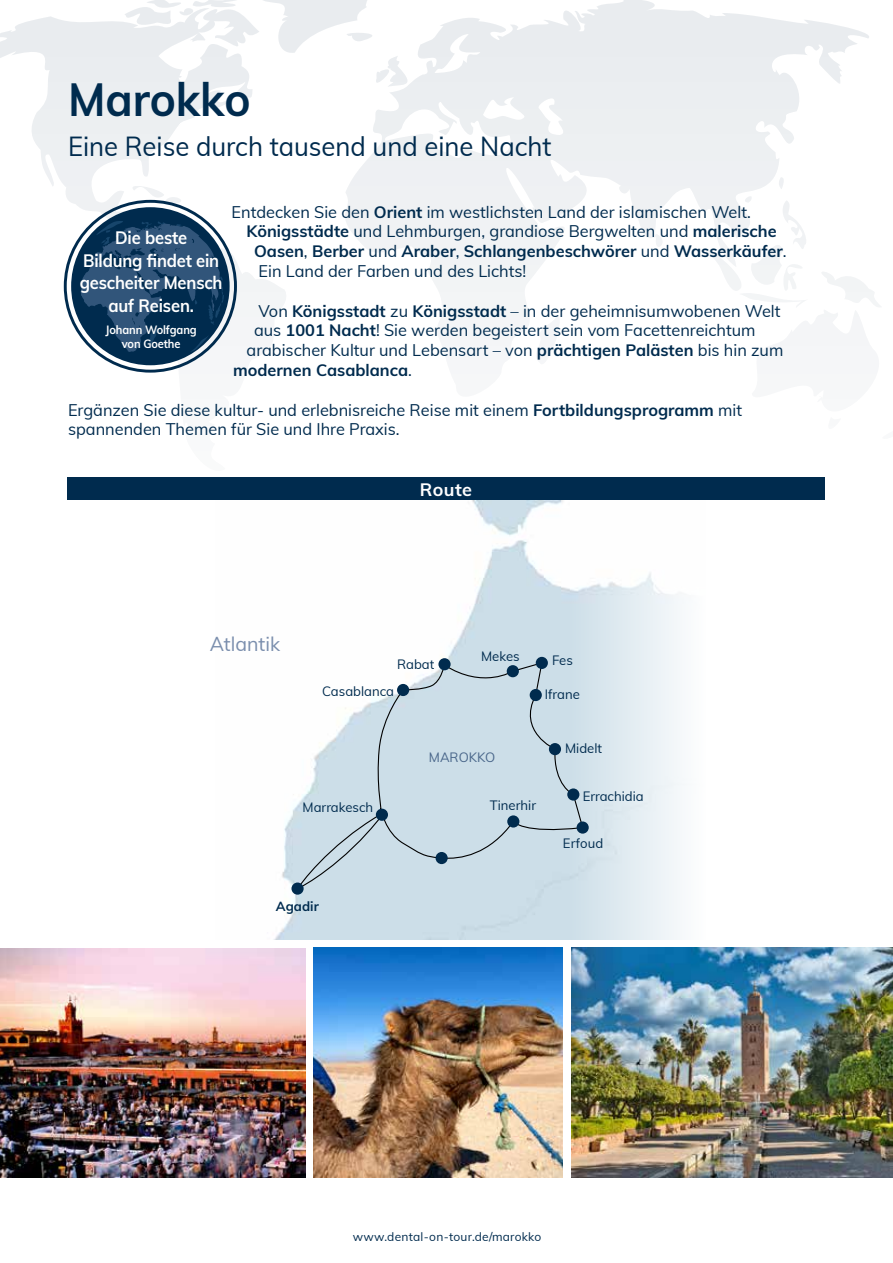
<style>
.page{position:relative;width:893px;height:1263px;background:#fff}
.page>*{position:absolute;margin:0;border:0;box-sizing:border-box;transform-origin:0 0}
.t1{font:700 46.5px "Muli";color:#002b4e;scale:.95 1}
.t2{font:27px "Muli";color:#002b4e;scale:.95 1}
.t3{font:19.8px "Muli";color:#7a8ead}
.t4{font:700 18px/22.5px "Muli";letter-spacing:-.01em;color:#fff;text-align:center;scale:.92 1}
.t5{font:700 18px "Muli";letter-spacing:-.01em;color:#fff}
.t6{font:16.5px/19.8px "Muli";color:#002b4e}
.t7{font:700 16.5px "Muli";color:#002b4e}
.t8{font:13.2px "Muli";color:#002b4e}
.t9{font:13.2px "Muli";color:#49668a}
.t10{font:700 13.2px "Muli";color:#002b4e}
.t11{font:12px "Muli";letter-spacing:.02em;color:#002b4e}
.t12{font:700 12px/13.5px "Muli";letter-spacing:-.01em;color:#fff;text-align:center;scale:.92 1}
.s1{font-weight:700}
.s2{font-weight:400}
</style>
<div class="page">
<svg style="left:0;top:0;width:881px;height:371px"></svg>
<div style="left:71px;top:207px;width:159px;height:158px;background:#002b4e;border-radius:50%"></div>
<svg style="left:80px;top:221px;width:144px;height:131px"></svg>
<div style="left:67px;top:478px;width:758px;height:22px;background:#002b4e"></div>
<img style="left:571px;top:948px;width:322px;height:230px">
<img style="left:0;top:948px;width:306px;height:230px">
<img style="left:314px;top:948px;width:249px;height:230px">
<img style="left:274px;top:500px;width:410px;height:440px">
<svg style="left:300px;top:661px;width:284px;height:227px;background:#d0dfe8"></svg>
<svg style="left:298px;top:813px;width:84px;height:74px;background:#c4d5df"></svg>
<div style="left:438px;top:658px;width:13px;height:12px;background:#002b4e;border-radius:50%"></div>
<div style="left:536px;top:657px;width:12px;height:12px;background:#002b4e;border-radius:50%"></div>
<div style="left:507px;top:665px;width:12px;height:12px;background:#002b4e;border-radius:50%"></div>
<div style="left:530px;top:689px;width:12px;height:12px;background:#002b4e;border-radius:50%"></div>
<div style="left:397px;top:684px;width:12px;height:12px;background:#002b4e;border-radius:50%"></div>
<div style="left:436px;top:852px;width:12px;height:12px;background:#002b4e;border-radius:50%"></div>
<div style="left:376px;top:809px;width:12px;height:12px;background:#002b4e;border-radius:50%"></div>
<svg style="left:291px;top:882px;width:13px;height:13px"></svg>
<div style="left:507px;top:815px;width:12px;height:12px;background:#002b4e;border-radius:50%"></div>
<div style="left:577px;top:821px;width:12px;height:13px;background:#002b4e;border-radius:50%"></div>
<div style="left:567px;top:788px;width:12px;height:13px;background:#002b4e;border-radius:50%"></div>
<div style="left:549px;top:743px;width:12px;height:12px;background:#002b4e;border-radius:50%"></div>
<h1 class="t1" style="left:68px;top:66px;width:194px">Marokko</h1>
<h2 class="t2" style="left:68px;top:127px;width:510px">Eine Reise durch tausend und eine Nacht</h2>
<p class="t6" style="left:232px;top:201px;width:521px">Entdecken Sie den <span class="s1">Orient</span> im westlichsten Land der islamischen Welt.</p>
<p class="t6" style="left:247px;top:221px;width:532px"><span class="s1">Königsstädte</span> und Lehmburgen, grandiose Bergwelten und <span class="s1">malerische</span></p>
<p class="t7" style="left:254px;top:239px;width:534px">Oasen<span class="s2">,</span> Berber <span class="s2">und</span> Araber<span class="s2">,</span> Schlangenbeschwörer <span class="s2">und</span> Wasserkäufer<span class="s2">.</span></p>
<p class="t6" style="left:259px;top:260px;width:269px">Ein Land der Farben und des Lichts!</p>
<p class="t6" style="left:259px;top:300px;width:523px">Von <span class="s1">Königsstadt</span> zu <span class="s1">Königsstadt</span> – in der geheimnisumwobenen Welt</p>
<p class="t6" style="left:254px;top:320px;width:503px">aus <span class="s1">1001 Nacht</span>! Sie werden begeistert sein vom Facettenreichtum</p>
<p class="t6" style="left:247px;top:339px;width:538px">arabischer Kultur und Lebensart – von <span class="s1">prächtigen Palästen</span> bis hin zum</p>
<p class="t7" style="left:233px;top:358px;width:180px">modernen Casablanca<span class="s2">.</span></p>
<p class="t6" style="left:68px;top:399px;width:676px">Ergänzen Sie diese kultur- und erlebnisreiche Reise mit einem <span class="s1">Fortbildungsprogramm</span> mit spannenden Themen für Sie und Ihre Praxis.</p>
<p class="t4" style="left:80px;top:225px;width:157px">Die beste<br>Bildung findet ein gescheiter Mensch auf Reisen.</p>
<p class="t12" style="left:106px;top:322px;width:101px">Johann Wolfgang von Goethe</p>
<p class="t5" style="left:420px;top:476px;width:54px">Route</p>
<p class="t3" style="left:210px;top:630px;width:72px">Atlantik</p>
<p class="t8" style="left:397px;top:654px;width:39px">Rabat</p>
<p class="t8" style="left:322px;top:681px;width:74px">Casablanca</p>
<p class="t8" style="left:481px;top:646px;width:40px">Mekes</p>
<p class="t8" style="left:552px;top:650px;width:22px">Fes</p>
<p class="t8" style="left:545px;top:685px;width:37px">Ifrane</p>
<p class="t8" style="left:303px;top:798px;width:72px">Marrakesch</p>
<p class="t9" style="left:429px;top:748px;width:68px">MAROKKO</p>
<p class="t8" style="left:490px;top:795px;width:48px">Tinerhir</p>
<p class="t8" style="left:565px;top:739px;width:38px">Midelt</p>
<p class="t8" style="left:583px;top:786px;width:63px">Errachidia</p>
<p class="t8" style="left:563px;top:834px;width:42px">Erfoud</p>
<p class="t10" style="left:276px;top:897px;width:44px">Agadir</p>
<p class="t11" style="left:353px;top:1228px;width:190px">www.dental-on-tour.de/marokko</p>
</div>
